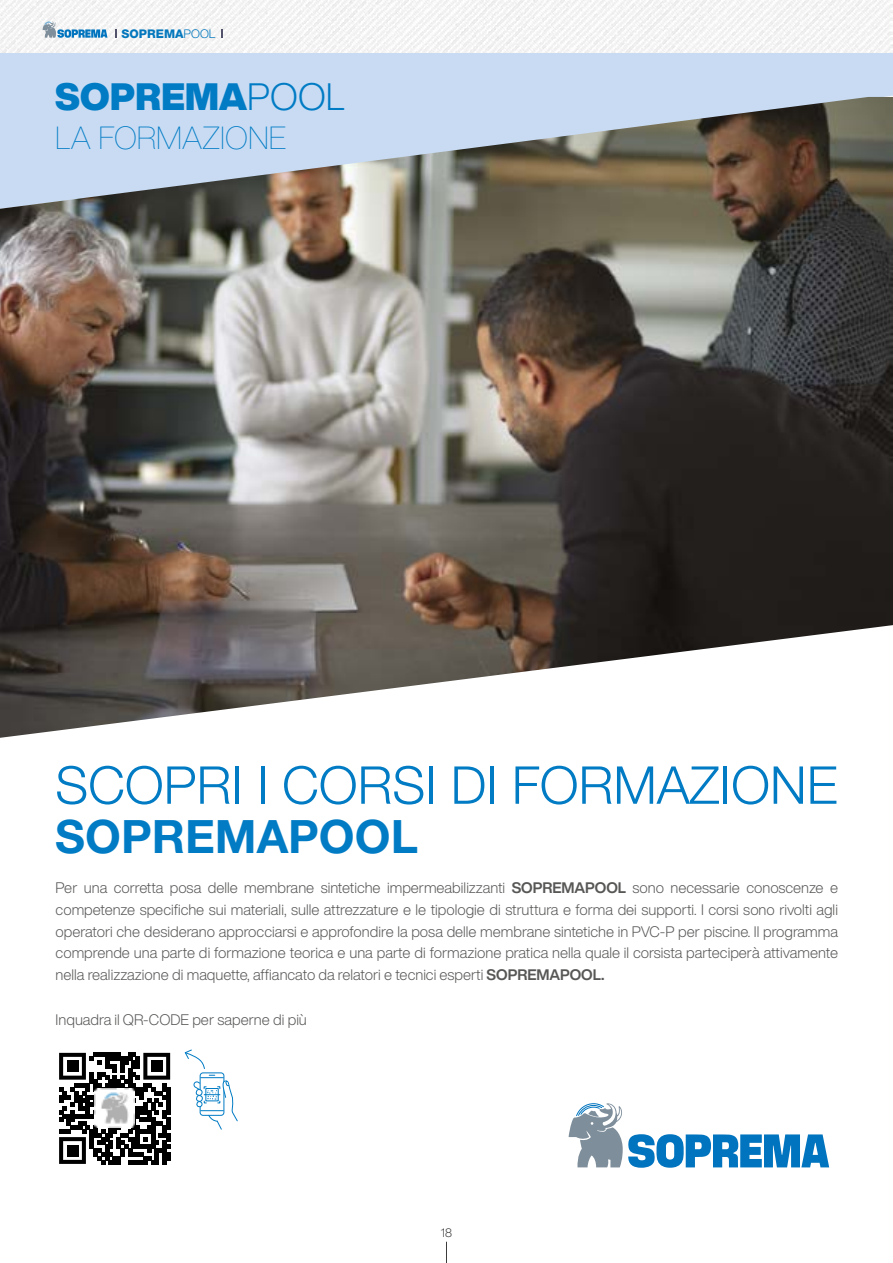
<style>
.page{position:relative;width:893px;height:1263px;background:#fff}
.page>*{position:absolute;margin:0;border:0;box-sizing:border-box;transform-origin:0 0}
.t1{font:300 52.2px "Helvetica Neue LT Std";color:#007bc4}
.t2{font:700 46.05px "Helvetica Neue LT Std";color:#007bc4}
.t3{font:900 37.5px "Helvetica Now Display";color:#007bc4}
.t4{font:100 31.5px "Helvetica Now Display";color:#007bc4}
.t5{font:300 15px/21.6px "Helvetica Now Display";color:#575756;text-align:justify}
.t6{font:800 12px "Helvetica Neue LT Pro";color:#0578bd}
.t7{font:300 12px "Helvetica Now Display";color:#3c3c3b}
.s1{font-weight:300}
.s2{font-weight:700}
</style>
<div class="page">
<svg style="left:446px;top:1242px;width:1px;height:21px"></svg>
<div style="left:0;top:52px;width:893px;height:45px;background:#c8dbf3"></div>
<img style="left:0;top:97px;width:893px;height:641px">
<svg style="left:184px;top:1049px;width:54px;height:81px"></svg>
<div style="left:55px;top:1049px;width:119px;height:119px;background:linear-gradient(to right,#fff,#fff)"></div>
<svg style="left:59px;top:1053px;width:111px;height:111px"></svg>
<div style="left:67px;top:1060px;width:11px;height:12px;background:#000"></div>
<div style="left:151px;top:1060px;width:11px;height:12px;background:#000"></div>
<div style="left:67px;top:1145px;width:11px;height:11px;background:#000"></div>
<img style="left:95px;top:1089px;width:39px;height:39px">
<img style="left:0;top:0;width:893px;height:52px">
<svg style="left:43px;top:22px;width:64px;height:16px"></svg>
<svg style="left:569px;top:1103px;width:260px;height:65px"></svg>
<p class="t6" style="left:122px;top:26px;width:95px">SOPREMA<span class="s1">POOL</span></p>
<h3 class="t3" style="left:55px;top:71px;width:291px">SOPREMA<span class="s1">POOL</span></h3>
<h3 class="t4" style="left:55px;top:116px;width:233px">LA FORMAZIONE</h3>
<h1 class="t1" style="left:55px;top:753px;width:784px">SCOPRI I CORSI DI FORMAZIONE</h1>
<h2 class="t2" style="left:55px;top:808px;width:364px">SOPREMAPOOL</h2>
<p class="t5" style="left:56px;top:877px;width:784px">Per una corretta posa delle membrane sintetiche impermeabilizzanti <span class="s2">SOPREMAPOOL</span> sono necessarie conoscenze e competenze specifiche sui materiali, sulle attrezzature e le tipologie di struttura e forma dei supporti. I corsi sono rivolti agli operatori che desiderano approcciarsi e approfondire la posa delle membrane sintetiche in PVC-P per piscine. Il programma comprende una parte di formazione teorica e una parte di formazione pratica nella quale il corsista parteciperà attivamente nella realizzazione di maquette, affiancato da relatori e tecnici esperti <span class="s2">SOPREMAPOOL.</span></p>
<p class="t5" style="left:56px;top:1009px;width:253px">Inquadra il QR-CODE per saperne di più</p>
<p class="t7" style="left:441px;top:1225px;width:13px">18</p>
</div>
